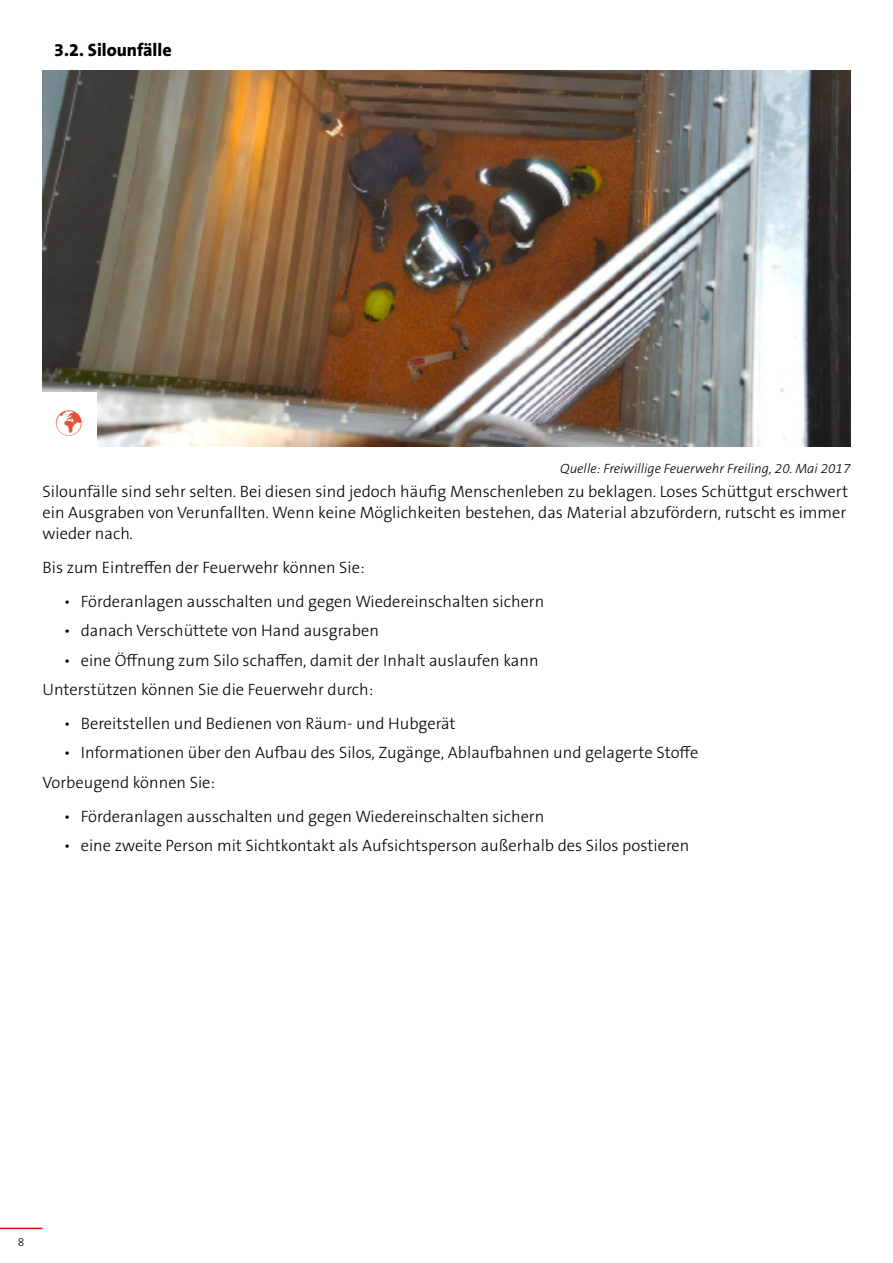
<style>
.page{position:relative;width:893px;height:1263px;background:#fff}
.page>*{position:absolute;margin:0;border:0;box-sizing:border-box;transform-origin:0 0}
.Kapitel_-_2__Ebene{font:800 18px "The Sans B W8";color:#000}
.Absatz_-_Punktaufzäh{font:300 16.5px "The Sans B W3";color:#000}
.Absatz{font:300 16.5px/21px "The Sans B W3";color:#000;text-align:justify}
.Bildunterschrift{font:italic 300 13.5px "The Sans B W3";color:#000}
.t1{font:300 12px "The Sans B W3";color:#000}
</style>
<div class="page">
<hr style="left:0;top:1228px;width:43px;height:1px;background:#e30613">
<img style="left:43px;top:70px;width:807px;height:376px">
<div style="left:41px;top:393px;width:56px;height:55px;background:#fff"></div>
<p class="Kapitel_-_2__Ebene" style="left:54px;top:38px;width:119px">3.2. Silounfälle</p>
<p class="Bildunterschrift" style="left:560px;top:461px;width:292px">Quelle: Freiwillige Feuerwehr Freiling, 20. Mai 2017</p>
<p class="Absatz" style="left:43px;top:481px;width:807px">Silounfälle sind sehr selten. Bei diesen sind jedoch häufig Menschenleben zu beklagen. Loses Schüttgut erschwert ein Ausgraben von Verunfallten. Wenn keine Möglichkeiten bestehen, das Material abzufördern, rutscht es immer wieder nach.</p>
<p class="Absatz" style="left:43px;top:557px;width:324px">Bis zum Eintreffen der Feuerwehr können Sie:</p>
<p class="Absatz_-_Punktaufzäh" style="left:64px;top:590px;width:482px">• Förderanlagen ausschalten und gegen Wiedereinschalten sichern</p>
<p class="Absatz_-_Punktaufzäh" style="left:64px;top:620px;width:317px">• danach Verschüttete von Hand ausgraben</p>
<p class="Absatz_-_Punktaufzäh" style="left:64px;top:649px;width:476px">• eine Öffnung zum Silo schaffen, damit der Inhalt auslaufen kann</p>
<p class="Absatz" style="left:43px;top:679px;width:332px">Unterstützen können Sie die Feuerwehr durch:</p>
<p class="Absatz_-_Punktaufzäh" style="left:64px;top:713px;width:393px">• Bereitstellen und Bedienen von Räum- und Hubgerät</p>
<p class="Absatz_-_Punktaufzäh" style="left:64px;top:742px;width:636px">• Informationen über den Aufbau des Silos, Zugänge, Ablaufbahnen und gelagerte Stoffe</p>
<p class="Absatz" style="left:43px;top:772px;width:174px">Vorbeugend können Sie:</p>
<p class="Absatz_-_Punktaufzäh" style="left:64px;top:805px;width:482px">• Förderanlagen ausschalten und gegen Wiedereinschalten sichern</p>
<p class="Absatz_-_Punktaufzäh" style="left:64px;top:835px;width:627px">• eine zweite Person mit Sichtkontakt als Aufsichtsperson außerhalb des Silos postieren</p>
<p class="t1" style="left:18px;top:1234px;width:8px">8</p>
</div>
